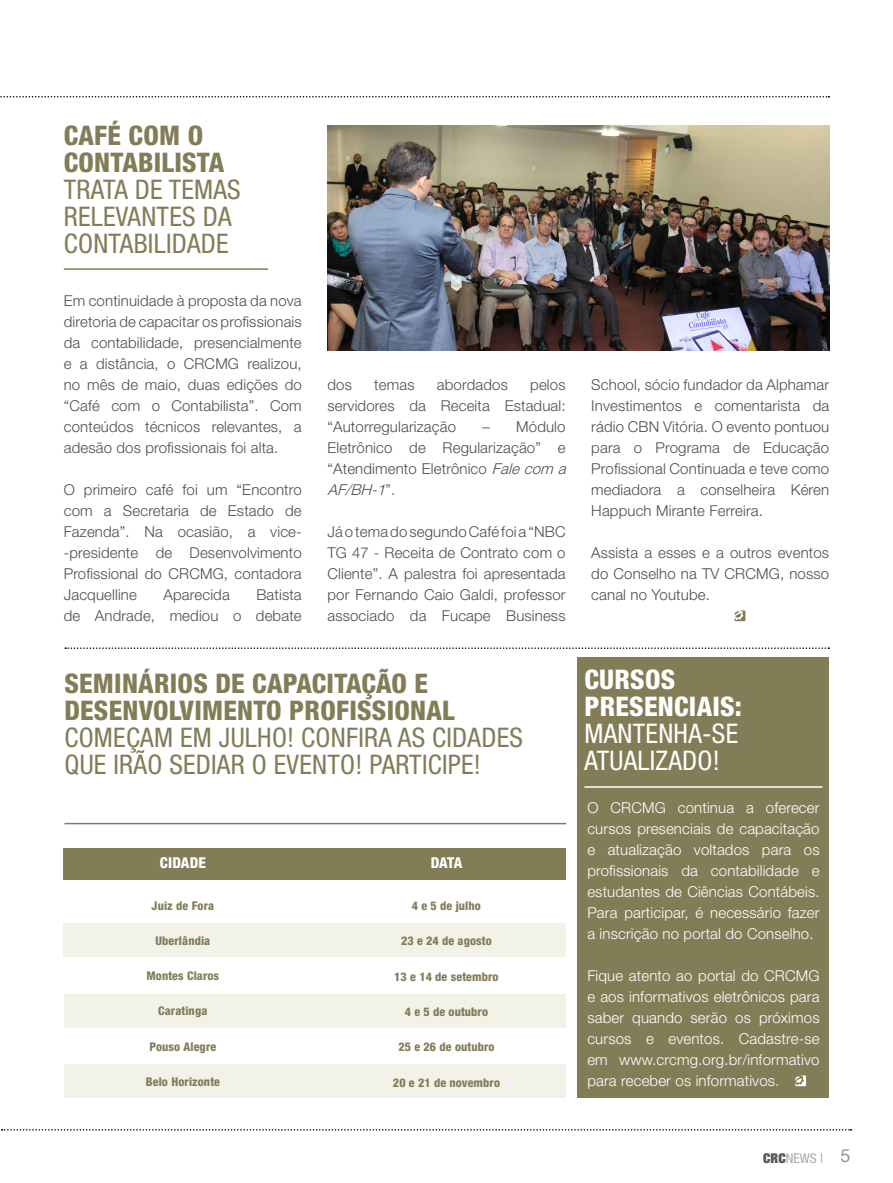
<style>
.page{position:relative;width:893px;height:1183px;background:#fff}
.page>*{position:absolute;margin:0;border:0;box-sizing:border-box;transform-origin:0 0}
.t1{font:condensed 27px/27px "Helvetica Neue LT Std";letter-spacing:.01em;color:#827d57}
.t2{font:800 condensed 27px/27px "Helvetica Neue LT Std";letter-spacing:.01em;color:#827d57}
.t3{font:condensed 27px/27px "Helvetica Neue LT Std";letter-spacing:.01em;color:#fff}
.t4{font:800 condensed 27px/27px "Helvetica Neue LT Std";letter-spacing:.01em;color:#fff}
.t5{font:300 15px/21px "Helvetica Neue LT Std";letter-spacing:.01em;color:#4d4d4f;text-align:justify}
.t6{font:300 15px/21px "Helvetica Neue LT Std";letter-spacing:.01em;color:#fff;text-align:justify}
.t7{font:800 condensed 15px "Helvetica Neue LT Std";color:#fff}
.t8{font:condensed 13.5px "Helvetica Neue LT Std";color:#a7a9ac}
.t9{font:800 condensed 12px "Helvetica Neue LT Std";letter-spacing:.01em;color:#827d57}
.s1{font-style:italic}
.s2{font-weight:900;color:#58595b}
.s3{font-stretch:normal;font-size:18px;color:#939598}
</style>
<div class="page">
<div style="left:578px;top:657px;width:251px;height:440px;background:#827d57"></div>
<svg style="left:0;top:96px;width:829px;height:1px"></svg>
<div style="left:64px;top:847px;width:274px;height:32px;background:#827d57"></div>
<div style="left:327px;top:847px;width:239px;height:32px;background:#827d57"></div>
<div style="left:64px;top:923px;width:434px;height:33px;background:#f2f2e8"></div>
<div style="left:327px;top:923px;width:238px;height:33px;background:#f2f2e8"></div>
<div style="left:64px;top:993px;width:422px;height:34px;background:#f2f2e8"></div>
<div style="left:327px;top:993px;width:238px;height:34px;background:#f2f2e8"></div>
<div style="left:64px;top:1063px;width:378px;height:34px;background:#f2f2e8"></div>
<div style="left:327px;top:1063px;width:239px;height:34px;background:#f2f2e8"></div>
<hr style="left:64px;top:268px;width:204px;height:2px;background:#827d57">
<hr style="left:64px;top:822px;width:502px;height:2px;background:#827d57">
<hr style="left:584px;top:786px;width:238px;height:1px;background:#fff">
<img style="left:327px;top:125px;width:502px;height:225px">
<svg style="left:65px;top:647px;width:764px;height:1px"></svg>
<svg style="left:734px;top:610px;width:11px;height:11px"></svg>
<svg style="left:795px;top:1075px;width:11px;height:10px"></svg>
<svg style="left:2px;top:1129px;width:850px;height:1px"></svg>
<h1 class="t2" style="left:64px;top:121px;width:83px">Café com</h1>
<h1 class="t2" style="left:64px;top:121px;width:162px;text-indent:124px">o<br>co ntabilista</h1>
<h1 class="t1" style="left:64px;top:175px;width:179px">TRATA DE TEMAS<br>RELEVANTES DA<br>CONTABILIDADE</h1>
<p class="t5" style="left:64px;top:289px;width:239px">Em continuidade à proposta da nova diretoria de capacitar os profissionais da contabilidade, presencialmente e a distância, o CRCMG realizou, no mês de maio, duas edições do “Café com o Contabilista”. Com conteúdos técnicos relevantes, a adesão dos profissionais foi alta.</p>
<p class="t5" style="left:64px;top:479px;width:239px">O primeiro café foi um “Encontro com a Secretaria de Estado de Fazenda”. Na ocasião, a vice--presidente de Desenvolvimento Profissional do CRCMG, contadora Jacquelline</p>
<p class="t5" style="left:64px;top:584px;width:239px;text-align:right">Batista<br>de Andrade, mediou o debate</p>
<p class="t5" style="left:164px;top:584px;width:68px">Aparecida</p>
<p class="t5" style="left:327px;top:373px;width:240px;text-indent:203px">pelos servidores da Receita Estadual: “Autorregularização</p>
<p class="t5" style="left:327px;top:373px;width:26px">dos</p>
<p class="t5" style="left:374px;top:373px;width:42px">temas</p>
<p class="t5" style="left:437px;top:373px;width:72px">abordados</p>
<p class="t5" style="left:327px;top:415px;width:244px;text-align:left;text-indent:155px">– Módulo<br>Eletrônico de Regularização” e “Atendimento Eletrônico <span class="s1">Falecom a<br>AF/BH-1</span>” .</p>
<p class="t5" style="left:327px;top:521px;width:240px">Já o tema do segundo Café foi a “NBC TG 47 - Receita de Contrato com o Cliente”. A palestra foi apresentada por Fernando Caio Galdi, professor associado da Fucape Business</p>
<p class="t5" style="left:591px;top:373px;width:239px">School, sócio fundador da Alphamar Investimentos e comentarista da rádio CBN Vitória. O evento pontuou para o Programa de Educação Profissional Continuada e teve como mediadora a conselheira Kéren Happuch Mirante Ferreira.</p>
<p class="t5" style="left:591px;top:542px;width:239px">Assista a esses e a outros eventos do Conselho na TV CRCMG, nosso canal no Youtube.</p>
<h1 class="t2" style="left:64px;top:668px;width:392px;text-indent:50px">inários de Capacitação e<br>Desenvolvimento Profissional</h1>
<h1 class="t1" style="left:64px;top:723px;width:460px">COMEÇAM EM JULHO! CONFIRA AS CIDADES<br>QU E IRÃO SEDIAR O EVENTO! PARTICIPE!</h1>
<h1 class="t2" style="left:64px;top:668px;width:17px">Sem</h1>
<p class="t7" style="left:160px;top:853px;width:17px">CIDAD</p>
<p class="t7" style="left:198px;top:853px;width:9px">E</p>
<p class="t9" style="left:152px;top:897px;width:64px">Juiz de Fora</p>
<p class="t7" style="left:431px;top:853px;width:33px">DATA</p>
<p class="t9" style="left:412px;top:898px;width:70px">4 e 5 de julho</p>
<p class="t9" style="left:155px;top:932px;width:56px">Uberlândia</p>
<p class="t9" style="left:401px;top:933px;width:92px">23 e 24 de agosto</p>
<p class="t9" style="left:146px;top:968px;width:74px">Montes Claros</p>
<p class="t9" style="left:394px;top:968px;width:106px">13 e 14 de setembro</p>
<p class="t9" style="left:158px;top:1003px;width:51px">Caratinga</p>
<p class="t9" style="left:405px;top:1003px;width:85px">4 e 5 de outubro</p>
<p class="t9" style="left:150px;top:1038px;width:68px">Pouso Alegre</p>
<p class="t9" style="left:398px;top:1039px;width:98px">25 e 26 de outubro</p>
<p class="t9" style="left:146px;top:1073px;width:76px">Belo Horizonte</p>
<p class="t9" style="left:393px;top:1074px;width:109px">20 e 21 de novembro</p>
<h1 class="t4" style="left:584px;top:665px;width:159px">Cursos presenciais:</h1>
<h1 class="t3" style="left:584px;top:720px;width:155px">MANTENHA-SE<br>ATUA</h1>
<h1 class="t3" style="left:638px;top:747px;width:84px">LIZADO!</h1>
<p class="t6" style="left:587px;top:796px;width:234px">O CRCMG continua a oferecer cursos presenciais de capacitação e atualização voltados para os profissionais da contabilidade e estudantes de Ciências Contábeis.<br>Para participar, é necessário fazer a inscrição no portal do Conselho.</p>
<p class="t6" style="left:587px;top:964px;width:234px">Fique atento ao portal do CRCMG e aos informativos eletrônicos para saber quando serão os próximos cursos e eventos. Cadastre-se em www.crcmg.org.br/informativo para receber os informativos.</p>
<p class="t8" style="left:763px;top:1149px;width:89px"><span class="s2">CRC</span>NEWS | <span class="s3">5</span></p>
</div>
